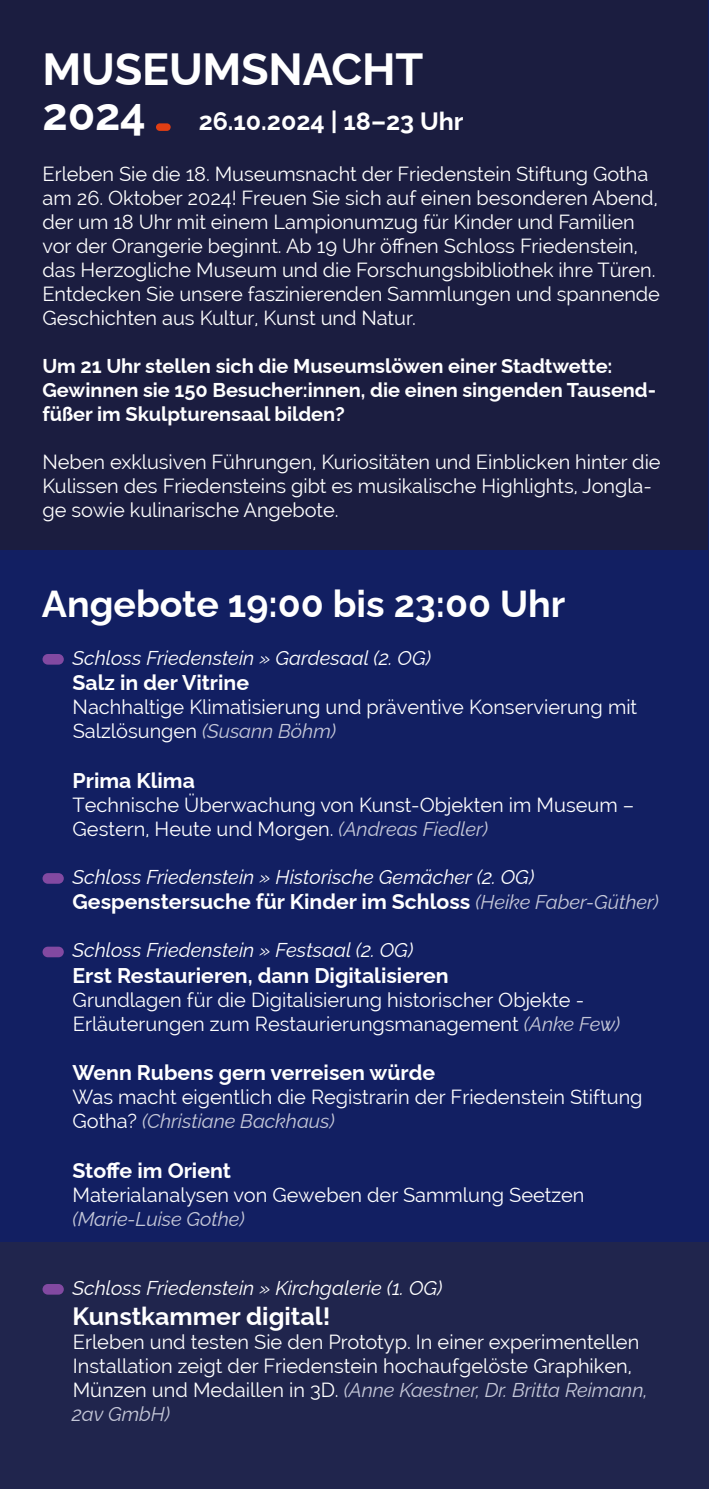
<style>
.page{position:relative;width:709px;height:1489px;background:#fff}
.page>*{position:absolute;margin:0;border:0;box-sizing:border-box;transform-origin:0 0}
.t1{font:700 45px "Raleway";letter-spacing:-.005em;color:#fff}
.t2{font:700 37.5px "Raleway";color:#fff}
.t3{font:700 25px "Raleway";color:#fff}
.t4{font:700 21.25px "Raleway";color:#fff}
.t5{font:20px/24px "Raleway";letter-spacing:-.005em;color:#fff}
.t6{font:italic 20px "Raleway";color:#fff}
.t7{font:700 20px/24px "Raleway";letter-spacing:-.005em;color:#fff}
.t8{font:italic 20px "Raleway";letter-spacing:-.005em;color:#c4c7d8}
.s1{font-size:45px}
.s2{font-style:italic;color:#c4c7d8}
.s3{font-weight:400;font-style:italic;font-size:20px;color:#c4c7d8}
</style>
<div class="page">
<div style="left:0;top:0;width:709px;height:1488px;background:#121f62"></div>
<div style="left:0;top:1242px;width:709px;height:246px;background:#20254d"></div>
<div style="left:0;top:0;width:707px;height:549px;background:#1b1d40"></div>
<div style="left:156px;top:123px;width:15px;height:8px;background:#e13e13;border-radius:4px"></div>
<div style="left:43px;top:654px;width:21px;height:10px;background:#8249a1;border-radius:5px"></div>
<div style="left:43px;top:873px;width:21px;height:10px;background:#8249a1;border-radius:5px"></div>
<div style="left:43px;top:946px;width:21px;height:11px;background:#8249a1;border-radius:5px"></div>
<div style="left:43px;top:1283px;width:21px;height:11px;background:#8249a1;border-radius:5px"></div>
<h1 class="t1" style="left:43px;top:34px;width:382px">MUSEUMSNACHT</h1>
<p class="t3" style="left:43px;top:102px;width:422px"><span class="s1">2024</span> 26.10.2024 | 18–23 Uhr</p>
<p class="t5" style="left:43px;top:162px;width:619px">Erleben Sie die 18. Museumsnacht der Friedenstein Stiftung Gotha am 26. Oktober 2024! Freuen Sie sich auf einen besonderen Abend, der um 18 Uhr mit einem Lampionumzug für Kinder und Familien vor der Orangerie beginnt. Ab 19 Uhr öffnen Schloss Friedenstein, das Herzogliche Museum und die Forschungsbibliothek ihre Türen.<br>Entdecken Sie unsere faszinierenden Sammlungen und spannende Geschichten aus Kultur, Kunst und Natur.</p>
<p class="t7" style="left:43px;top:352px;width:615px">Um 21 Uhr stellen sich die Museumslöwen einer Stadtwette:<br>Gewinnen sie 150 Besucher:innen, die einen singenden Tausend&shy;füßer im Skulpturensaal bilden?</p>
<p class="t5" style="left:43px;top:450px;width:619px">Neben exklusiven Führungen, Kuriositäten und Einblicken hinter die<br>Kulissen des Friedensteins gibt es musikalische Highlights, Jongla&shy;ge sowie kulinarische Angebote.</p>
<h2 class="t2" style="left:42px;top:574px;width:525px">Angebote 19:00 bis 23:00 Uhr</h2>
<p class="t6" style="left:73px;top:641px;width:360px">Schloss Friedenstein » Gardesaal (2. OG)</p>
<p class="t4" style="left:73px;top:666px;width:178px">Salz in der Vitrine</p>
<p class="t5" style="left:73px;top:695px;width:566px">Nachhaltige Klimatisierung und präventive Konservierung mit<br>Salzlösungen <span class="s2">(Susann Böhm)</span></p>
<p class="t4" style="left:73px;top:763px;width:124px">Prima Klima</p>
<p class="t5" style="left:72px;top:792px;width:563px">Technische Überwachung von Kunst-Objekten im Museum –<br>Gestern, Heute und Morgen. <span class="s2">(Andreas Fiedler)</span></p>
<p class="t6" style="left:73px;top:860px;width:463px">Schloss Friedenstein » Historische Gemächer (2. OG)</p>
<p class="t4" style="left:73px;top:885px;width:588px">Gespenstersuche für Kinder im Schloss <span class="s3">(Heike Faber-Güther)</span></p>
<p class="t6" style="left:73px;top:934px;width:342px">Schloss Friedenstein » Festsaal (2. OG)</p>
<p class="t4" style="left:73px;top:958px;width:378px">Erst Restaurieren, dann Digitalisieren</p>
<p class="t5" style="left:73px;top:987px;width:549px">Grundlagen für die Digitalisierung historischer Objekte -<br>Erläuterungen zum Restaurierungsmanagement <span class="s2">(Anke Few)</span></p>
<p class="t4" style="left:73px;top:1056px;width:364px">Wenn Rubens gern verreisen würde</p>
<p class="t5" style="left:72px;top:1085px;width:571px">Was macht eigentlich die Registrarin der Friedenstein Stiftung<br>Gotha? <span class="s2">(Christiane Backhaus)</span></p>
<p class="t4" style="left:73px;top:1153px;width:160px">Stoffe im Orient</p>
<p class="t5" style="left:73px;top:1182px;width:513px">Materialanalysen von Geweben der Sammlung Seetzen</p>
<p class="t8" style="left:72px;top:1202px;width:174px">(Marie-Luise Gothe)</p>
<p class="t6" style="left:73px;top:1271px;width:371px">Schloss Friedenstein » Kirchgalerie (1. OG)</p>
<p class="t3" style="left:73px;top:1296px;width:259px">Kunstkammer digital!</p>
<p class="t5" style="left:72px;top:1329px;width:577px">Erleben und testen Sie den Prototyp. In einer experimentellen Installation zeigt der Friedenstein hochaufgelöste Graphiken, Münzen und Medaillen in 3D. <span class="s2">(Anne Kaestner, Dr. Britta Reimann, 2av GmbH)</span></p>
</div>
